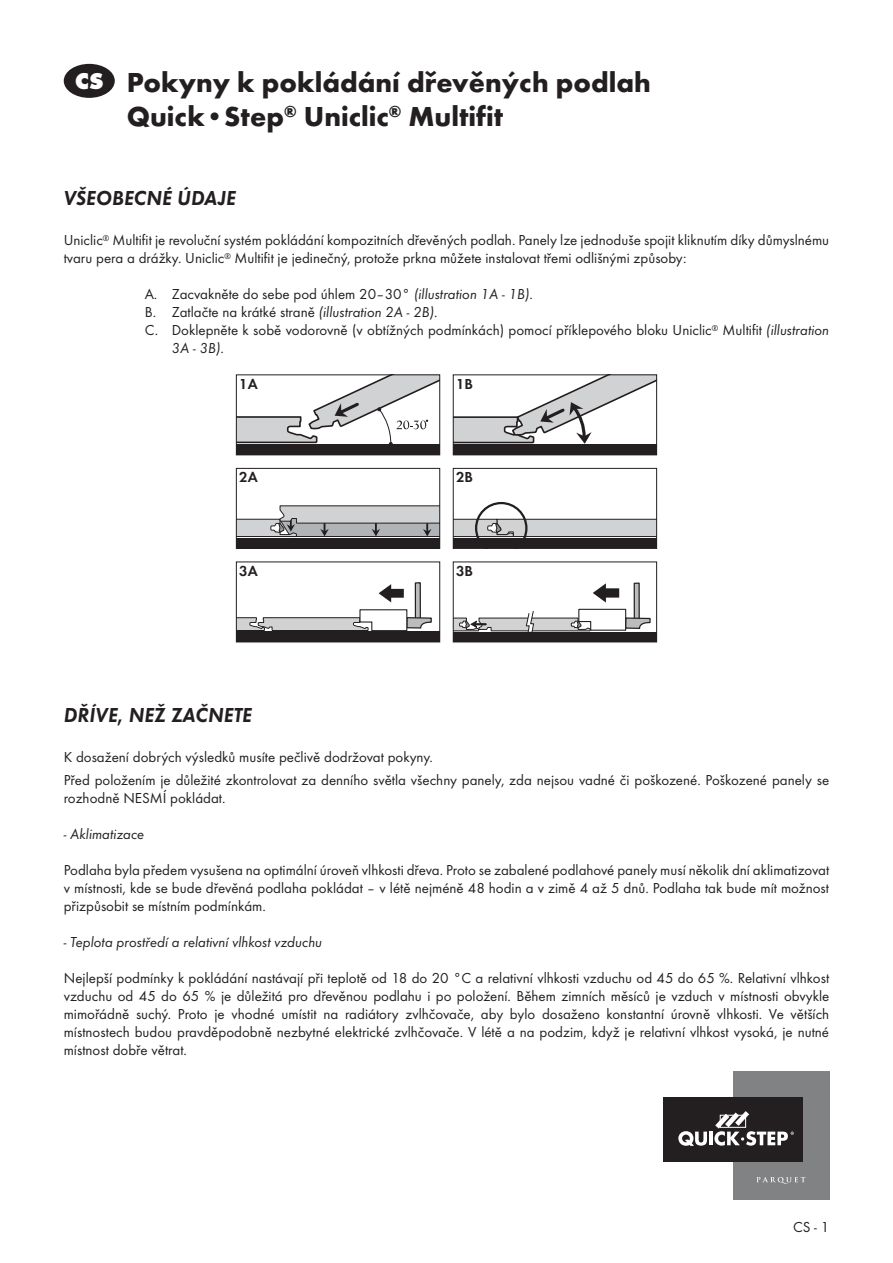
<style>
.page{position:relative;width:893px;height:1263px;background:#fff}
.page>*{position:absolute;margin:0;border:0;box-sizing:border-box;transform-origin:0 0}
.t1{font:700 28.5px/34.2px "Futura TCE";color:#231f20}
.t2{font:italic 600 21px "Futura TCE";color:#231f20}
.t3{font:15px/18px "Futura TCE Boo";color:#231f20}
.t4{font:italic 15px "Futura TCE";color:#231f20}
.t5{font:600 15px "Futura TCE";color:#231f20}
.s1{font-family:"Futura Std";font-weight:800;font-size:21px;color:#fff}
.s2{font-family:"Futura TCE";font-style:italic}
.s3{font-family:"Futura TCE Boo";font-style:normal}
</style>
<div class="page">
<div style="left:64px;top:64px;width:51px;height:34px;background:#231f20;border-radius:50%"></div>
<svg style="left:238px;top:376px;width:200px;height:69px"></svg>
<div style="left:236px;top:445px;width:204px;height:10px;background:#231f20"></div>
<div style="left:236px;top:374px;width:204px;height:81px;border:1px solid #231f20"></div>
<div style="left:236px;top:538px;width:204px;height:10px;background:#231f20"></div>
<svg style="left:238px;top:505px;width:200px;height:33px;background:#b9babb"></svg>
<div style="left:236px;top:468px;width:204px;height:81px;border:1px solid #231f20"></div>
<svg style="left:455px;top:502px;width:200px;height:45px"></svg>
<div style="left:453px;top:468px;width:204px;height:81px;border:1px solid #231f20"></div>
<div style="left:236px;top:632px;width:204px;height:10px;background:#231f20"></div>
<div style="left:415px;top:583px;width:5px;height:36px;background:#babcbe"></div>
<div style="left:415px;top:582px;width:6px;height:38px;border:1px solid #231f20"></div>
<svg style="left:238px;top:609px;width:194px;height:23px"></svg>
<svg style="left:379px;top:584px;width:25px;height:18px"></svg>
<div style="left:236px;top:562px;width:204px;height:80px;border:1px solid #231f20"></div>
<div style="left:453px;top:632px;width:196px;height:10px;background:#231f20"></div>
<svg style="left:455px;top:583px;width:196px;height:56px"></svg>
<div style="left:453px;top:562px;width:204px;height:80px;border:1px solid #231f20"></div>
<svg style="left:455px;top:376px;width:200px;height:68px"></svg>
<div style="left:453px;top:444px;width:204px;height:11px;background:#231f20"></div>
<div style="left:453px;top:374px;width:204px;height:81px;border:1px solid #231f20"></div>
<div style="left:733px;top:1071px;width:96px;height:128px;background:#808284"></div>
<div style="left:663px;top:1097px;width:140px;height:64px;background:#231f20"></div>
<hr style="left:709px;top:1132px;width:4px;height:13px;background:#fff">
<svg style="left:678px;top:1131px;width:29px;height:15px"></svg>
<svg style="left:714px;top:1111px;width:80px;height:35px"></svg>
<svg style="left:757px;top:1177px;width:48px;height:7px"></svg>
<h1 class="t1" style="left:127px;top:68px;width:526px;text-indent:-52px"><span class="s1">CS</span> Pokyny k pokládání dřevěných podlah<br>Quick•Step<sup>®</sup> Uniclic<sup>®</sup> Multifit</h1>
<h2 class="t2" style="left:64px;top:190px;width:174px">VŠEOBECNÉ ÚDAJE</h2>
<p class="t3" style="left:64px;top:233px;width:767px">Uniclic<sup>®</sup> Multifit je revoluční systém pokládání kompozitních dřevěných podlah. Panely lze jednoduše spojit kliknutím díky důmyslnému tvaru pera a drážky. Uniclic<sup>®</sup> Multifit je jedinečný, protože prkna můžete instalovat třemi odlišnými způsoby:</p>
<p class="t3" style="left:145px;top:287px;width:686px">A. Zacvakněte do sebe pod úhlem 20–30° <span class="s2">(illustration 1A - 1B)</span>.<br>B. Zatlačte na krátké straně <span class="s2">(illustration 2A - 2B)</span>.<br>C. Doklepněte k sobě vodorovně (v obtížných podmínkách) pomocí příklepového bloku Uniclic<sup>®</sup> Multifit <span class="s2">(illustration</span></p>
<p class="t4" style="left:172px;top:343px;width:54px">3A - 3B)<span class="s3">.</span></p>
<p class="t5" style="left:239px;top:377px;width:20px">1A</p>
<p class="t5" style="left:456px;top:377px;width:19px">1B</p>
<p class="t5" style="left:239px;top:471px;width:20px">2A</p>
<p class="t5" style="left:239px;top:564px;width:20px">3A</p>
<p class="t5" style="left:456px;top:471px;width:19px">2B</p>
<p class="t5" style="left:456px;top:564px;width:19px">3B</p>
<h2 class="t2" style="left:64px;top:706px;width:190px">DŘÍVE, NEŽ ZAČNETE</h2>
<p class="t3" style="left:64px;top:747px;width:767px;line-height:22.5px">K dosažení dobrých výsledků musíte pečlivě dodržovat pokyny.<br>Před položením je důležité zkontrolovat za denního světla všechny panely, zda nejsou vadné či poškozené. Poškozené panely se</p>
<p class="t3" style="left:64px;top:790px;width:163px">rozhodně NESMÍ pokládat.</p>
<p class="t4" style="left:64px;top:828px;width:82px">- Aklimatizace</p>
<p class="t3" style="left:64px;top:862px;width:767px;text-align:justify">Podlaha byla předem vysušena na optimální úroveň vlhkosti dřeva. Proto se zabalené podlahové panely musí několik dní aklimatizovat v místnosti, kde se bude dřevěná podlaha pokládat – v létě nejméně 48 hodin a v zimě 4 až 5 dnů. Podlaha tak bude mít možnost přizpůsobit se místním podmínkám.</p>
<p class="t4" style="left:64px;top:936px;width:260px">- Teplota prostředí a relativní vlhkost vzduchu</p>
<p class="t3" style="left:64px;top:970px;width:767px;text-align:justify">Nejlepší podmínky k pokládání nastávají při teplotě od 18 do 20 °C a relativní vlhkosti vzduchu od 45 do 65 %. Relativní vlhkost vzduchu od 45 do 65 % je důležitá pro dřevěnou podlahu i po položení. Během zimních měsíců je vzduch v místnosti obvykle mimořádně suchý. Proto je vhodné umístit na radiátory zvlhčovače, aby bylo dosaženo konstantní úrovně vlhkosti. Ve větších místnostech budou pravděpodobně nezbytné elektrické zvlhčovače. V létě a na podzim, když je relativní vlhkost vysoká, je nutné místnost dobře větrat.</p>
<p class="t3" style="left:793px;top:1219px;width:38px">CS - 1</p>
</div>
